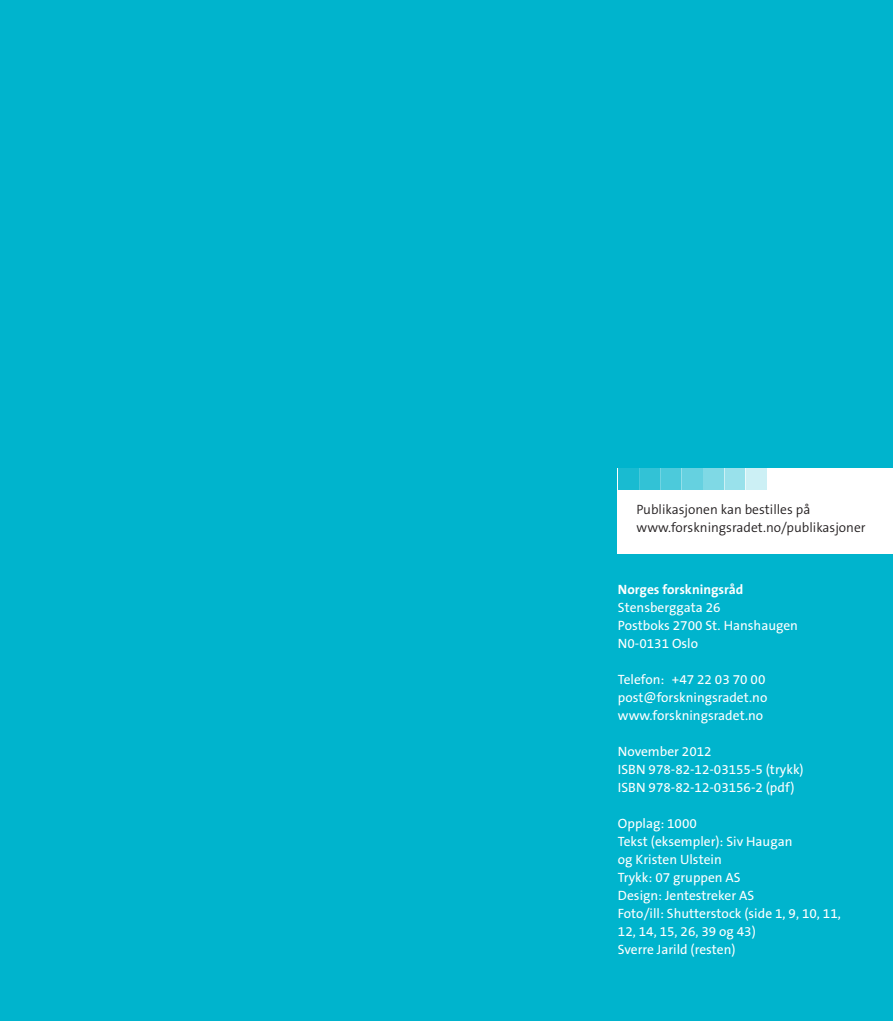
<style>
.page{position:relative;width:893px;height:1021px;background:#fff}
.page>*{position:absolute;margin:0;border:0;box-sizing:border-box;transform-origin:0 0}
.t1{font:13.5px/18px "The Sans B5 Plain";color:#fff}
.t2{font:300 13.5px/17.2px "The Sans B4";color:#231f20}
.t3{font:700 13.5px "The Sans";color:#fff}
</style>
<div class="page">
<div style="left:0;top:0;width:893px;height:1020px;background:#00b4cd"></div>
<div style="left:618px;top:468px;width:275px;height:85px;background:#fff"></div>
<div style="left:745px;top:468px;width:22px;height:21px;background:#ccf0f5"></div>
<div style="left:724px;top:468px;width:21px;height:21px;background:#99e1eb"></div>
<div style="left:703px;top:468px;width:21px;height:21px;background:#7fd9e5"></div>
<div style="left:682px;top:468px;width:21px;height:21px;background:#65d1e0"></div>
<div style="left:660px;top:468px;width:22px;height:21px;background:#4ccadb"></div>
<div style="left:639px;top:468px;width:21px;height:21px;background:#32c2d6"></div>
<div style="left:618px;top:468px;width:21px;height:21px;background:#19bbd1"></div>
<p class="t2" style="left:637px;top:502px;width:231px">Publikasjonen kan bestilles på www.forskningsradet.no/publikasjoner</p>
<p class="t3" style="left:618px;top:578px;width:127px">Norges forskningsråd</p>
<p class="t1" style="left:618px;top:599px;width:182px">Stensberggata 26<br>Postboks 2700 St. Hanshaugen<br>N0-0131 Oslo</p>
<p class="t1" style="left:618px;top:671px;width:151px">Telefon: +47 22 03 70 00 post@forskningsradet.no www.forskningsradet.no</p>
<p class="t1" style="left:618px;top:743px;width:187px">November 2012<br>ISBN 978-82-12-03155-5 (trykk)<br>ISBN 978-82-12-03156-2 (pdf)</p>
<p class="t1" style="left:618px;top:815px;width:224px">Opplag: 1000<br>Tekst (eksempler): Siv Haugan<br>og Kristen Ulstein<br>Trykk: 07 gruppen AS<br>Design: Jentestreker AS<br>Foto/ill: Shutterstock (side 1, 9, 10, 11,<br>12, 14, 15, 26, 39 og 43)<br>Sverre Jarild (resten)</p>
</div>
